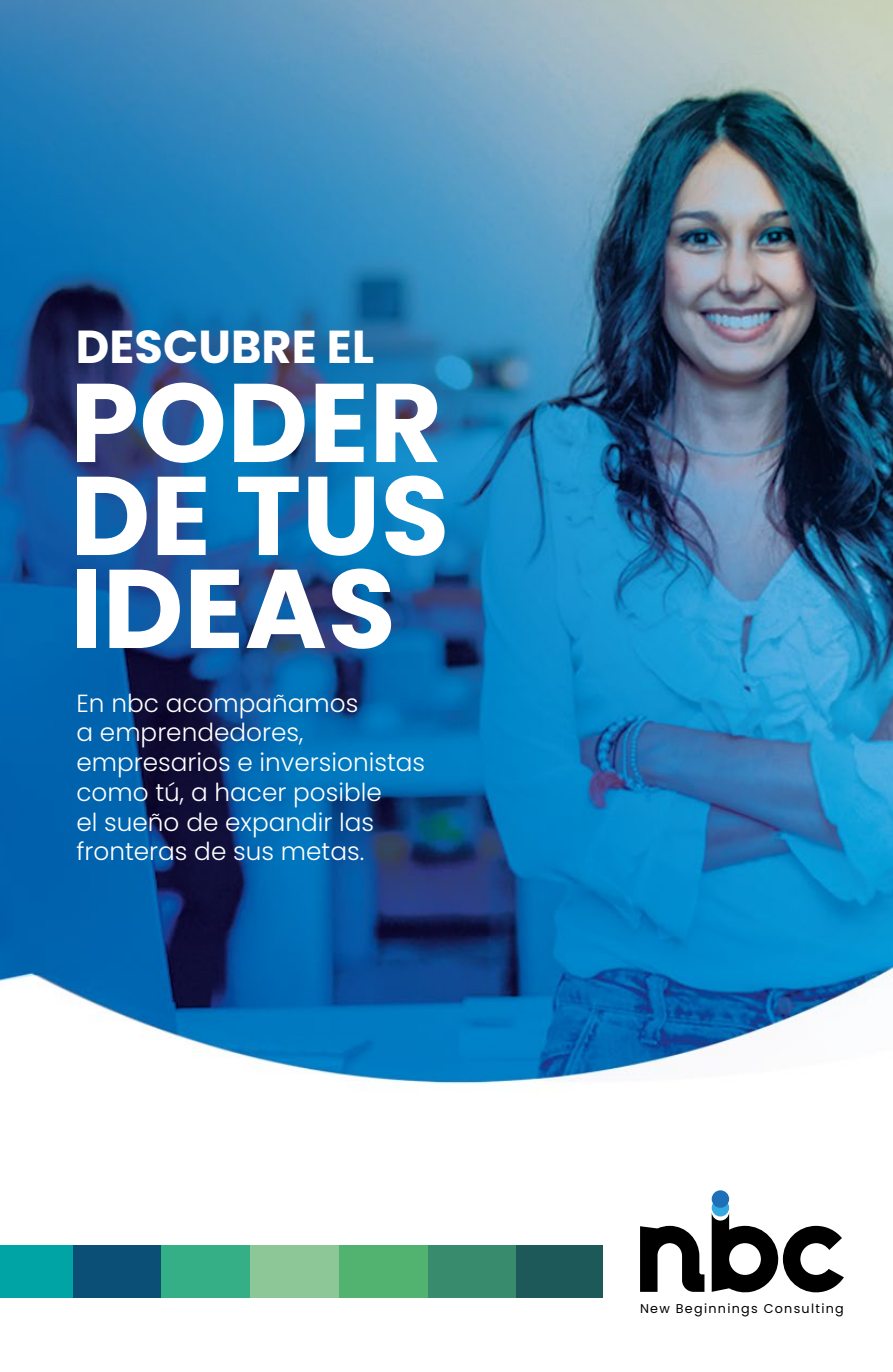
<style>
.page{position:relative;width:893px;height:1372px;background:#fff}
.page>*{position:absolute;margin:0;border:0;box-sizing:border-box;transform-origin:0 0}
.t1{font:700 111.6px/92.9px "Poppins";letter-spacing:.005em;color:#fff;text-align:justify}
.t2{font:700 46.12px "Poppins";letter-spacing:.005em;color:#fff}
.t3{font:300 24.75px/29.7px "Poppins";color:#fff}
.t4{font:12.83px "Poppins";letter-spacing:.1em;color:#000}
</style>
<div class="page">
<img style="left:0;top:0;width:893px;height:1292px">
<svg style="left:640px;top:1225px;width:64px;height:66px"></svg>
<svg style="left:712px;top:1212px;width:132px;height:81px"></svg>
<div style="left:712px;top:1198px;width:17px;height:18px;background:#35a8e0;border-radius:50%"></div>
<div style="left:712px;top:1190px;width:17px;height:17px;background:#1d70b7;border-radius:50%"></div>
<div style="left:73px;top:1245px;width:89px;height:53px;background:#0b4f77"></div>
<div style="left:0;top:1245px;width:73px;height:53px;background:#00a4a5"></div>
<div style="left:162px;top:1245px;width:88px;height:53px;background:#35af86"></div>
<div style="left:515px;top:1245px;width:88px;height:53px;background:#1d5959"></div>
<div style="left:428px;top:1245px;width:88px;height:53px;background:#398b6e"></div>
<div style="left:250px;top:1245px;width:89px;height:53px;background:#8dc697"></div>
<div style="left:339px;top:1245px;width:89px;height:53px;background:#52b26f"></div>
<h2 class="t2" style="left:76px;top:320px;width:300px">DESCUBRE EL</h2>
<h1 class="t1" style="left:69px;top:377px;width:382px">PODER DE TUS IDEAS</h1>
<p class="t3" style="left:76px;top:688px;width:350px">En nbc acompañamos<br>a emprendedores, empresarios e inversionistas como tú, a hacer posible<br>el sueño de expandir las fronteras de sus metas.</p>
<p class="t4" style="left:640px;top:1300px;width:205px">New Beginnings Consulting</p>
</div>
